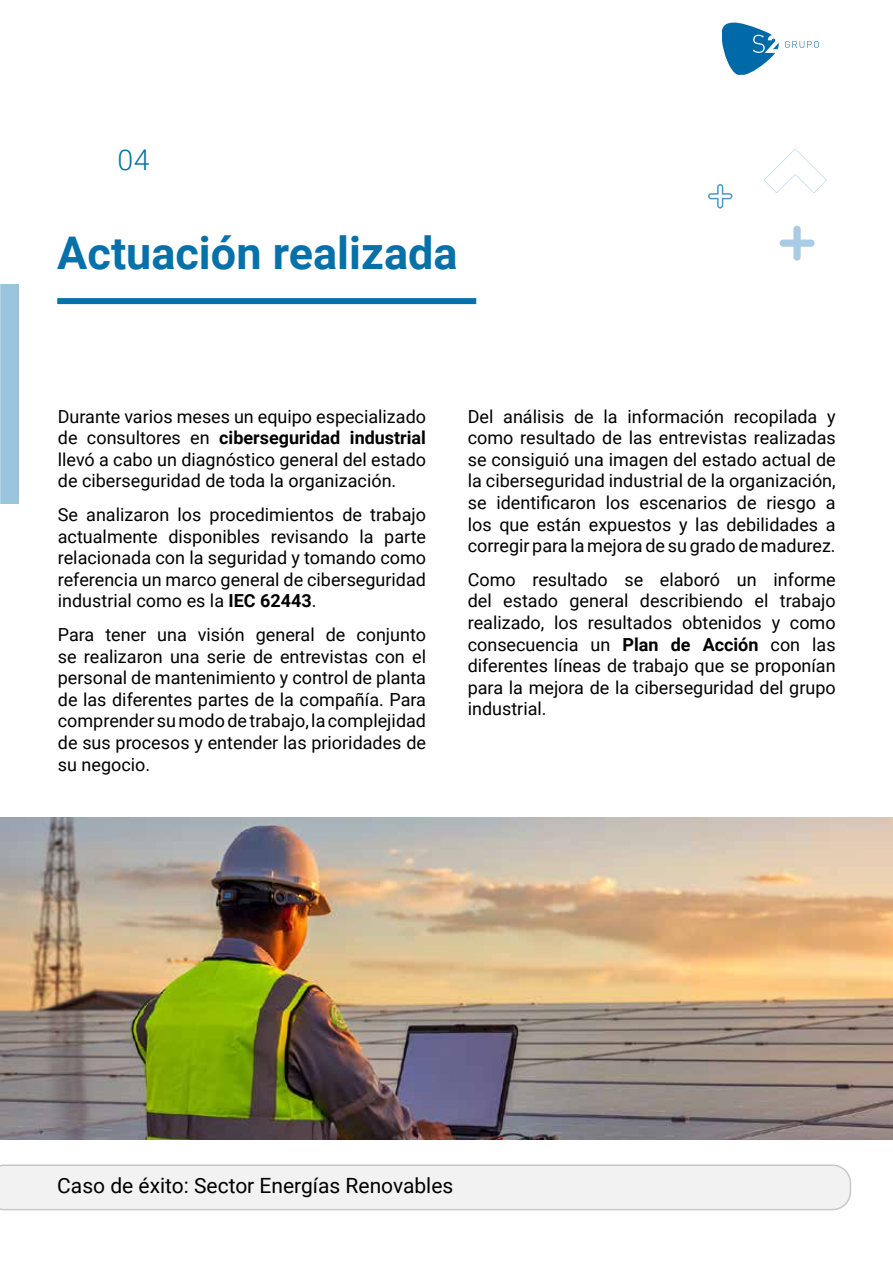
<style>
.page{position:relative;width:893px;height:1263px;background:#fff}
.page>*{position:absolute;margin:0;border:0;box-sizing:border-box;transform-origin:0 0}
.t1{font:700 45px "Roboto";color:#0671a8}
.t2{font:300 28.5px "Roboto";color:#0671a8}
.t3{font:21px "Roboto";color:#000}
.t4{font:18px/21.6px "Roboto";color:#000;text-align:justify}
.s1{font-weight:700}
</style>
<div class="page">
<svg style="left:0;top:1164px;width:851px;height:46px"></svg>
<div style="left:0;top:284px;width:19px;height:220px;background:#9ac3dc"></div>
<svg style="left:722px;top:23px;width:57px;height:52px"></svg>
<svg style="left:785px;top:41px;width:34px;height:7px"></svg>
<div style="left:57px;top:298px;width:419px;height:6px;background:#0671a8"></div>
<svg style="left:764px;top:149px;width:63px;height:44px"></svg>
<svg style="left:780px;top:226px;width:35px;height:35px"></svg>
<svg style="left:708px;top:184px;width:24px;height:24px"></svg>
<img style="left:0;top:817px;width:893px;height:323px">
<h2 class="t2" style="left:118px;top:140px;width:33px">04</h2>
<h1 class="t1" style="left:57px;top:221px;width:402px">Actuación realizada</h1>
<p class="t4" style="left:58px;top:405px;width:370px">Durante varios meses un equipo especializado de consultores en <span class="s1">ciberseguridad industrial </span>llevó a cabo un diagnóstico general del estado de ciberseguridad de toda la organización.</p>
<p class="t4" style="left:58px;top:503px;width:370px">Se analizaron los procedimientos de trabajo actualmente disponibles revisando la parte relacionada con la seguridad y tomando como referencia un marco general de ciberseguridad industrial como es la <span class="s1">IEC 62443</span>.</p>
<p class="t4" style="left:58px;top:623px;width:370px">Para tener una visión general de conjunto se realizaron una serie de entrevistas con el personal de mantenimiento y control de planta de las diferentes partes de la compañía. Para comprender su modo de trabajo, la complejidad de sus procesos y entender las prioridades de su negocio.</p>
<p class="t4" style="left:468px;top:405px;width:369px">Del análisis de la información recopilada y como resultado de las entrevistas realizadas se consiguió una imagen del estado actual de la ciberseguridad industrial de la organización, se identificaron los escenarios de riesgo a los que están expuestos y las debilidades a corregir para la mejora de su grado de madurez.</p>
<p class="t4" style="left:468px;top:568px;width:369px">Como resultado se elaboró un informe del estado general describiendo el trabajo realizado, los resultados obtenidos y como consecuencia un <span class="s1">Plan de Acción</span> con las diferentes líneas de trabajo que se proponían para la mejora de la ciberseguridad del grupo industrial.</p>
<p class="t3" style="left:57px;top:1171px;width:398px">Caso de éxito: Sector Energías Renovables</p>
</div>
